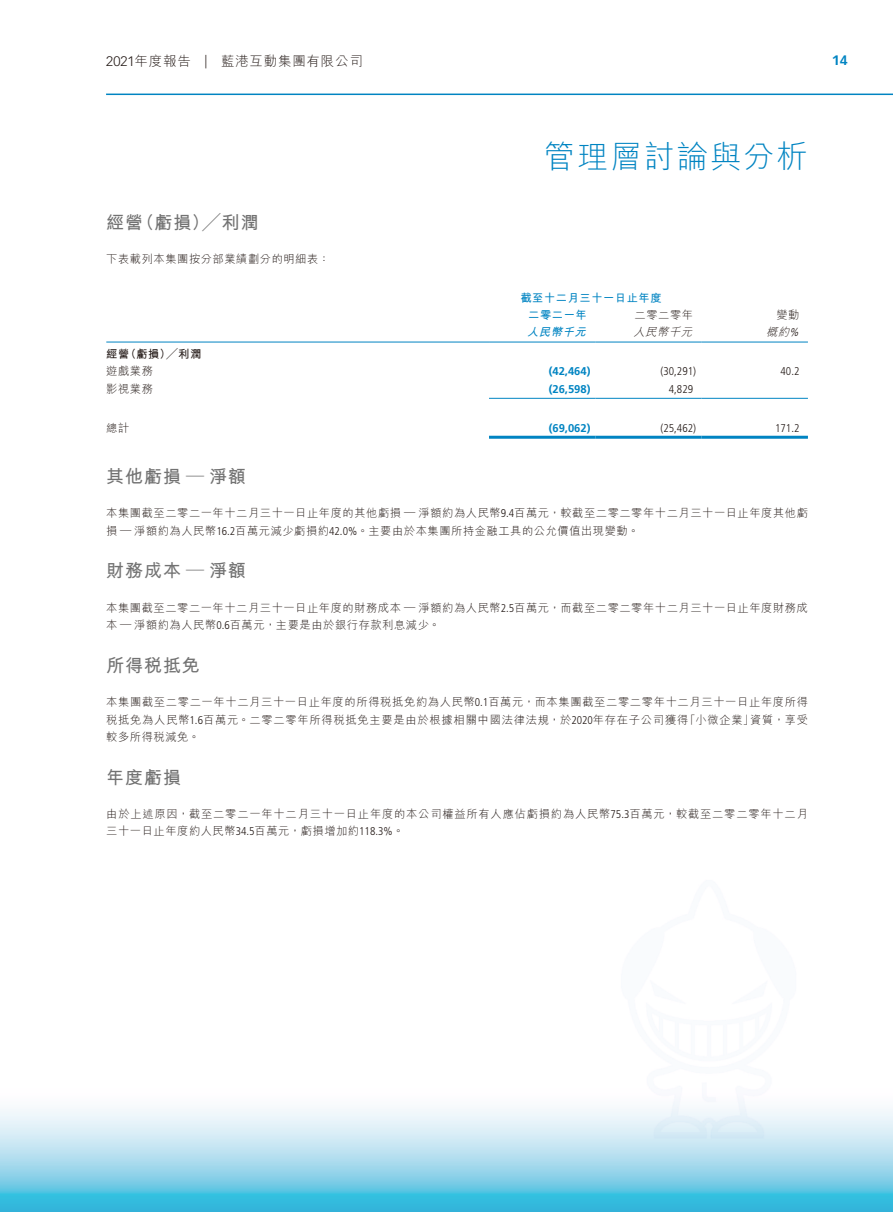
<style>
.page{position:relative;width:893px;height:1212px;background:#fff}
.page>*{position:absolute;margin:0;border:0;box-sizing:border-box;transform-origin:0 0}
.t1{font:300 31.5px "M Hei HK";letter-spacing:.055em;color:#0084c2}
.t2{font:700 18px "M Hei HK";letter-spacing:.05em;color:#727272}
.t3{font:300 13.5px "M Hei HK";letter-spacing:.055em;color:#231916}
.t4{font:300 13.5px "Vectora LT Std";color:#231916}
.t5{font:700 13.5px "Vectora LT Std";color:#0084c2}
.t6{font:300 11.25px/17.2px "M Hei HK";letter-spacing:.05em;color:#231916}
.t7{font:300 11.25px/17.2px "M Hei HK";letter-spacing:.07em;color:#231916}
.t8{font:300 condensed 11.25px "Frutiger LT Std";color:#231916}
.t9{font:700 11.25px "Frutiger LT Std";color:#0084c2}
.t10{font:700 11.25px "M Hei HK";letter-spacing:.05em;color:#0084c2}
.t11{font:700 11.25px "M Hei HK";color:#231916}
.t12{font:italic 300 11.25px "M Hei HK";color:#231916}
.t13{font:italic 700 11.25px "M Hei HK";color:#0084c2}
.t14{font:italic 300 condensed 11.25px "Frutiger LT Std";color:#231916}
.s1{font-family:"M Hei HK"}
.s2{font-family:"Frutiger LT Std";font-stretch:condensed}
</style>
<div class="page">
<hr style="left:106px;top:94px;width:787px;height:1px;background:#0084c2">
<svg style="left:1px;top:1109px;width:892px;height:103px;background:#95d6eb"></svg>
<svg style="left:0;top:1109px;width:1px;height:103px"></svg>
<img style="left:584px;top:1099px;width:254px;height:67px">
<hr style="left:106px;top:342px;width:383px;height:1px;background:#0084c2">
<hr style="left:489px;top:342px;width:106px;height:1px;background:#0084c2">
<hr style="left:595px;top:342px;width:107px;height:1px;background:#0084c2">
<hr style="left:702px;top:342px;width:106px;height:1px;background:#0084c2">
<hr style="left:489px;top:398px;width:106px;height:1px;background:#0084c2">
<hr style="left:595px;top:398px;width:107px;height:1px;background:#0084c2">
<hr style="left:702px;top:398px;width:106px;height:1px;background:#0084c2">
<hr style="left:489px;top:436px;width:106px;height:3px;background:#0084c2">
<hr style="left:595px;top:436px;width:107px;height:3px;background:#0084c2">
<hr style="left:702px;top:436px;width:106px;height:3px;background:#0084c2">
<p class="t4" style="left:106px;top:54px;width:86px">2021<span class="s1">年度報告</span></p>
<p class="t4" style="left:205px;top:52px;width:4px">|</p>
<p class="t3" style="left:221px;top:54px;width:143px">藍港互動集團有限公司</p>
<p class="t5" style="left:832px;top:52px;width:18px">14</p>
<h2 class="t2" style="left:136px;top:209px;width:123px">（虧損）╱利潤</h2>
<h2 class="t2" style="left:106px;top:209px;width:38px">經營</h2>
<p class="t6" style="left:106px;top:250px;width:225px">下表載列本集團按分部業績劃分的明細表：</p>
<p class="t11" style="left:125px;top:346px;width:78px">（虧損）╱利潤</p>
<p class="t11" style="left:106px;top:346px;width:25px">經營</p>
<p class="t6" style="left:106px;top:363px;width:48px">遊戲業務</p>
<p class="t6" style="left:106px;top:380px;width:48px">影視業務</p>
<h1 class="t1" style="left:544px;top:141px;width:266px">管理層討論與分析</h1>
<p class="t10" style="left:520px;top:290px;width:143px">截至十二月三十一日止年度</p>
<p class="t10" style="left:528px;top:307px;width:60px">二零二一年</p>
<p class="t6" style="left:635px;top:306px;width:60px">二零二零年</p>
<p class="t13" style="left:527px;top:324px;width:64px">人民幣千元</p>
<p class="t12" style="left:633px;top:327px;width:63px">人民幣千元</p>
<p class="t9" style="left:549px;top:365px;width:43px">)42,464(</p>
<p class="t8" style="left:660px;top:365px;width:37px">)30,291(</p>
<p class="t9" style="left:549px;top:382px;width:43px">)26,598(</p>
<p class="t8" style="left:669px;top:382px;width:26px">4,829</p>
<p class="t6" style="left:776px;top:306px;width:25px">變動</p>
<p class="t12" style="left:766px;top:327px;width:28px">概約</p>
<p class="t14" style="left:789px;top:326px;width:14px">%</p>
<p class="t8" style="left:780px;top:365px;width:20px">40.2</p>
<p class="t6" style="left:106px;top:419px;width:25px">總計</p>
<h2 class="t2" style="left:106px;top:463px;width:141px">其他虧損 — 淨額</h2>
<p class="t6" style="left:106px;top:504px;width:703px">本集團截至二零二一年十二月三十一日止年度的其他虧損 — 淨額約為人民幣<span class="s2">9.4</span>百萬元，較截至二零二零年十二月三十一日止年度其他虧損 — 淨額約為人民幣<span class="s2">16.2</span>百萬元減少虧損約<span class="s2">42.0%</span>。主要由於本集團所持金融工具的公允價值出現變動。</p>
<h2 class="t2" style="left:106px;top:558px;width:141px">財務成本 — 淨額</h2>
<p class="t6" style="left:106px;top:599px;width:703px">本集團截至二零二一年十二月三十一日止年度的財務成本 — 淨額約為人民幣<span class="s2">2.5</span>百萬元，而截至二零二零年十二月三十一日止年度財務成本 — 淨額約為人民幣<span class="s2">0.6</span>百萬元，主要是由於銀行存款利息減少。</p>
<h2 class="t2" style="left:106px;top:652px;width:95px">所得稅抵免</h2>
<p class="t6" style="left:106px;top:693px;width:703px;text-align:right">本集團截至二零二一年十二月三十一日止年度的所得稅抵免約為人民幣<span class="s2">0.1</span>百萬元，而本集團截至二零二零年十二月三十一日止年度所得資質，享受</p>
<p class="t9" style="left:549px;top:421px;width:43px">)69,062(</p>
<p class="t8" style="left:660px;top:421px;width:37px">)25,462(</p>
<p class="t8" style="left:775px;top:421px;width:26px">171.2</p>
<p class="t6" style="left:106px;top:711px;width:583px">稅抵免為人民幣<span class="s2">1.6</span>百萬元。二零二零年所得稅抵免主要是由於根據相關中國法律法規，於<span class="s2">2020</span>年存在子公司獲得較多所得稅減免。</p>
<h2 class="t2" style="left:106px;top:764px;width:76px">年度虧損</h2>
<p class="t7" style="left:106px;top:805px;width:703px">由於上述原因，截至二零二一年十二月三十一日止年度的本公司權益所有人應佔虧損約為人民幣<span class="s2">75.3</span>百萬元，較截至二零二零年十二月三十一日止年度約人民幣<span class="s2">34.5</span>百萬元，虧損增加約<span class="s2">118.3%</span>。</p>
<p class="t6" style="left:684px;top:711px;width:71px">「小微企業」</p>
</div>
